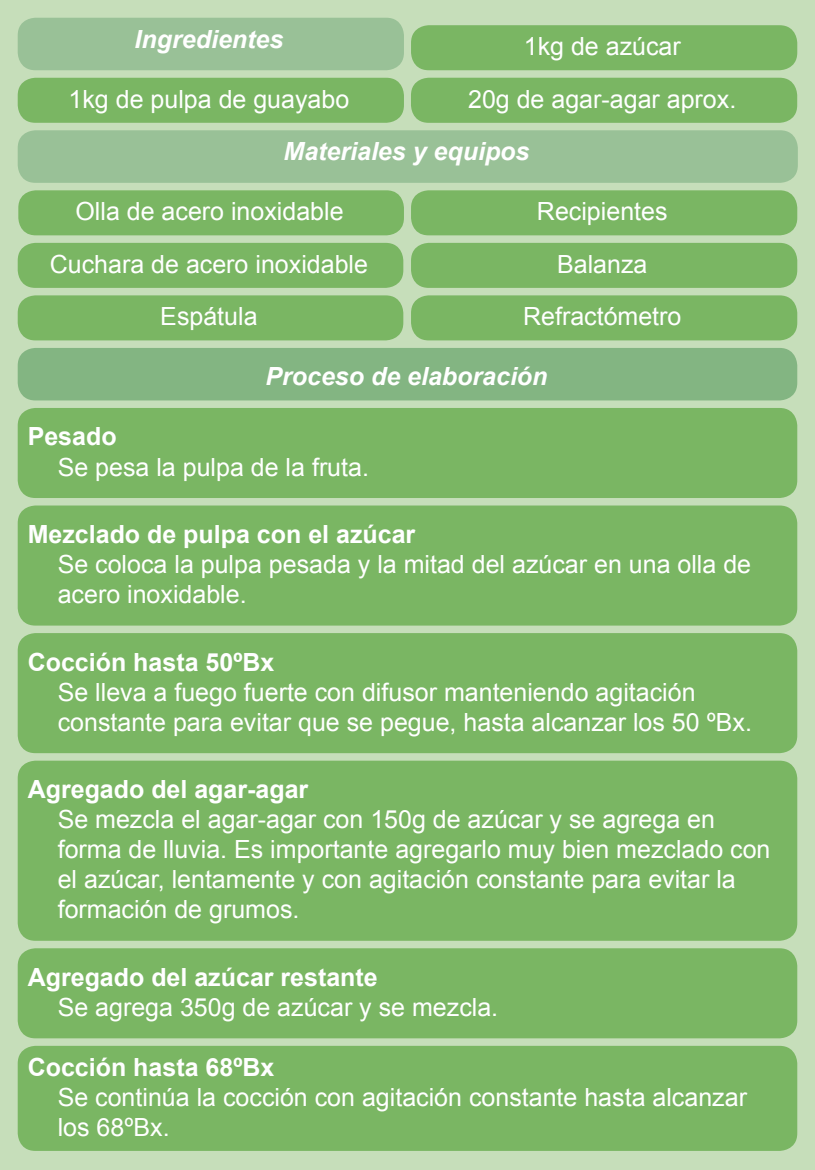
<style>
.page{position:relative;width:815px;height:1170px;background:#fff}
.page>*{position:absolute;margin:0;border:0;box-sizing:border-box;transform-origin:0 0}
._0_5_texto{font:25px/30px "Arial";color:#fff}
._0_s_indent_centrado{font:25px "Arial";color:#fff}
._0_5_titulo{font:700 25px "Arial";color:#fff}
._1{font:italic 700 25px "Arial";color:#fff}
</style>
<div class="page">
<div style="left:0;top:0;width:815px;height:1169px;background:#c6deba"></div>
<div style="left:18px;top:408px;width:779px;height:90px;background:#7ab663;border-radius:18px"></div>
<div style="left:18px;top:505px;width:779px;height:120px;background:#7ab663;border-radius:18px"></div>
<div style="left:18px;top:633px;width:779px;height:120px;background:#7ab663;border-radius:18px"></div>
<div style="left:18px;top:78px;width:386px;height:45px;background:#7ab663;border-radius:18px"></div>
<div style="left:411px;top:25px;width:386px;height:45px;background:#7ab663;border-radius:18px"></div>
<div style="left:411px;top:78px;width:386px;height:45px;background:#7ab663;border-radius:18px"></div>
<div style="left:18px;top:18px;width:386px;height:52px;background:#99c197;border-radius:18px"></div>
<div style="left:18px;top:190px;width:386px;height:45px;background:#7ab663;border-radius:18px"></div>
<div style="left:18px;top:243px;width:385px;height:45px;background:#7ab663;border-radius:18px"></div>
<div style="left:18px;top:295px;width:385px;height:45px;background:#7ab663;border-radius:18px"></div>
<div style="left:411px;top:190px;width:386px;height:45px;background:#7ab663;border-radius:18px"></div>
<div style="left:411px;top:243px;width:386px;height:45px;background:#7ab663;border-radius:18px"></div>
<div style="left:411px;top:295px;width:386px;height:45px;background:#7ab663;border-radius:18px"></div>
<div style="left:18px;top:130px;width:780px;height:53px;background:#99c197;border-radius:18px"></div>
<div style="left:18px;top:348px;width:779px;height:52px;background:#83b582;border-radius:18px"></div>
<div style="left:18px;top:760px;width:779px;height:180px;background:#7ab663;border-radius:18px"></div>
<div style="left:18px;top:948px;width:779px;height:90px;background:#7ab663;border-radius:18px"></div>
<div style="left:18px;top:1045px;width:779px;height:105px;background:#7ab663;border-radius:18px"></div>
<p class="_1" style="left:135px;top:23px;width:150px">Ingredientes</p>
<p class="_0_s_indent_centrado" style="left:69px;top:83px;width:282px">1kg de pulpa de guayabo</p>
<p class="_0_s_indent_centrado" style="left:524px;top:30px;width:159px">1kg de azúcar</p>
<p class="_0_s_indent_centrado" style="left:468px;top:83px;width:270px">20g de agar-agar aprox.</p>
<p class="_1" style="left:284px;top:135px;width:247px">Materiales y equipos</p>
<p class="_0_s_indent_centrado" style="left:75px;top:195px;width:270px">Olla de acero inoxidable</p>
<p class="_0_s_indent_centrado" style="left:50px;top:248px;width:320px">Cuchara de acero inoxidable</p>
<p class="_0_s_indent_centrado" style="left:160px;top:300px;width:99px">Espátula</p>
<p class="_0_s_indent_centrado" style="left:537px;top:195px;width:132px">Recipientes</p>
<p class="_0_s_indent_centrado" style="left:557px;top:248px;width:92px">Balanza</p>
<p class="_0_s_indent_centrado" style="left:523px;top:300px;width:160px">Refractómetro</p>
<p class="_1" style="left:265px;top:360px;width:284px">Proceso de elaboración</p>
<p class="_0_5_titulo" style="left:28px;top:420px;width:90px">Pesado</p>
<p class="_0_5_texto" style="left:58px;top:452px;width:313px">Se pesa la pulpa de la fruta.</p>
<p class="_0_5_titulo" style="left:28px;top:517px;width:389px">Mezclado de pulpa con el azúcar</p>
<p class="_0_5_texto" style="left:58px;top:549px;width:695px">Se coloca la pulpa pesada y la mitad del azúcar en una olla de acero inoxidable.</p>
<p class="_0_5_titulo" style="left:28px;top:645px;width:248px">Cocción hasta 50ºBx</p>
<p class="_0_5_texto" style="left:58px;top:677px;width:696px">Se lleva a fuego fuerte con difusor manteniendo agitación constante para evitar que se pegue, hasta alcanzar los 50 ºBx.</p>
<p class="_0_5_titulo" style="left:28px;top:772px;width:282px">Agregado del agar-agar</p>
<p class="_0_5_texto" style="left:58px;top:804px;width:714px">Se mezcla el agar-agar con 150g de azúcar y se agrega en forma de lluvia. Es importante agregarlo muy bien mezclado con el azúcar, lentamente y con agitación constante para evitar la formación de grumos.</p>
<p class="_0_5_titulo" style="left:28px;top:960px;width:352px">Agregado del azúcar restante</p>
<p class="_0_5_texto" style="left:58px;top:992px;width:442px">Se agrega 350g de azúcar y se mezcla.</p>
<p class="_0_5_titulo" style="left:28px;top:1050px;width:248px">Cocción hasta 68ºBx</p>
<p class="_0_5_texto" style="left:58px;top:1082px;width:691px">Se continúa la cocción con agitación constante hasta alcanzar los 68ºBx.</p>
</div>
